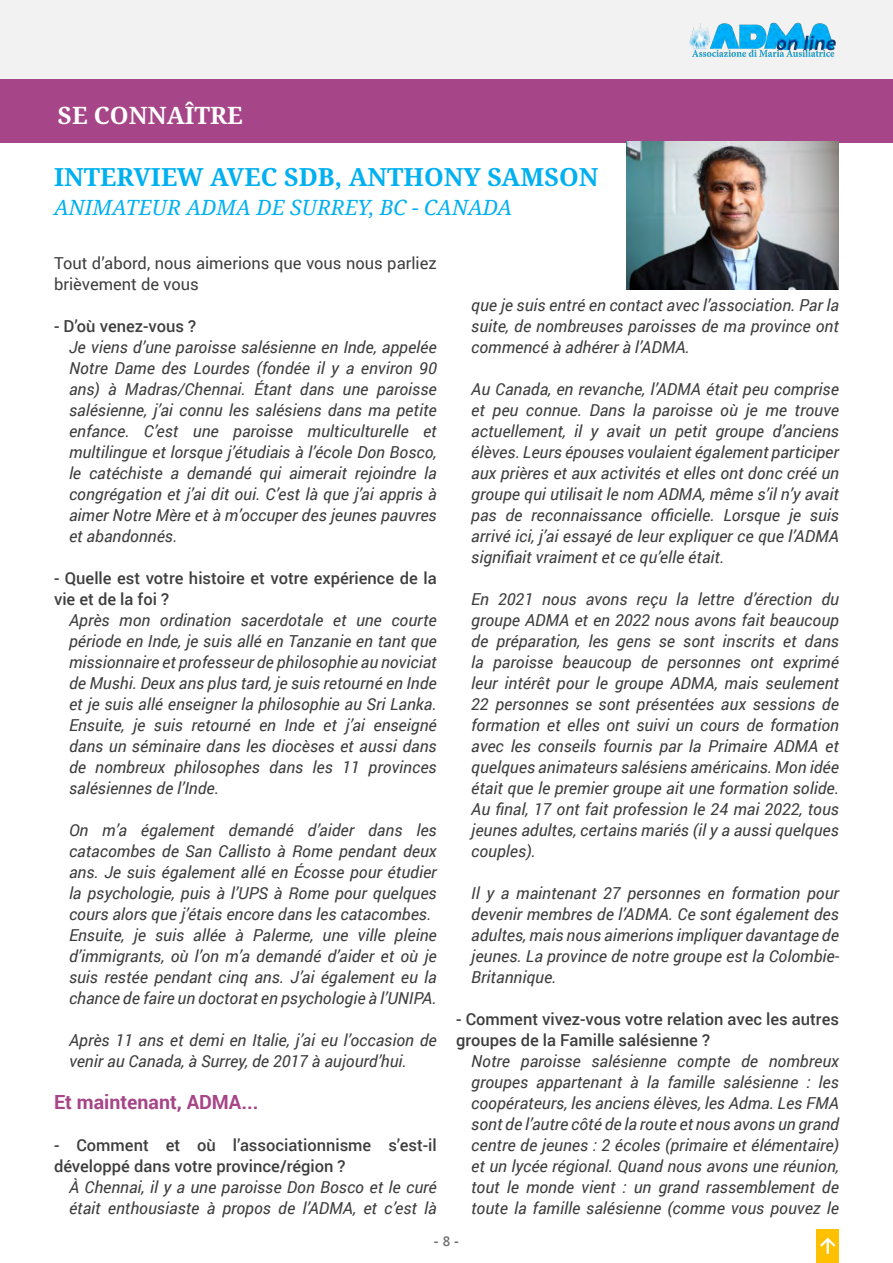
<style>
.page{position:relative;width:893px;height:1263px;background:#fff}
.page>*{position:absolute;margin:0;border:0;box-sizing:border-box;transform-origin:0 0}
.t1{font:700 25.05px "Noto Serif";color:#00b0f0}
.t2{font:700 24px "Noto Serif";color:#fff}
.t3{font:italic 21px "Noto Serif";color:#00b0f0}
.t4{font:700 19.5px "Roboto";color:#a64587}
.t5{font:italic 16.5px/21px "Roboto";color:#3e3e3f;text-align:justify}
.t6{font:500 16.5px/21px "Roboto";color:#3e3e3f}
.t7{font:16.5px/21px "Roboto";color:#3e3e3f}
.t8{font:700 13.5px "Segoe UI";color:#6d6e70}
.s1{font-weight:600}
</style>
<div class="page">
<div style="left:0;top:0;width:893px;height:80px;background:#f2f2f2"></div>
<img style="left:689px;top:22px;width:147px;height:35px">
<div style="left:816px;top:1229px;width:23px;height:34px;background:#ffc000"></div>
<svg style="left:820px;top:1237px;width:16px;height:17px"></svg>
<div style="left:0;top:80px;width:893px;height:62px;background:#a64587"></div>
<img style="left:627px;top:141px;width:212px;height:149px">
<p class="t2" style="left:58px;top:98px;width:186px">SE CONNAÎTRE</p>
<p class="t1" style="left:54px;top:159px;width:546px">INTERVIEW AVEC SDB, ANTHONY SAMSON</p>
<p class="t3" style="left:54px;top:193px;width:460px">ANIMATEUR ADMA DE SURREY, BC - CANADA</p>
<p class="t7" style="left:54px;top:252px;width:384px">Tout d’abord, nous aimerions que vous nous parliez brièvement de vous</p>
<p class="t6" style="left:54px;top:314px;width:144px">- D’où venez-vous ?</p>
<p class="t5" style="left:69px;top:336px;width:369px">Je viens d’une paroisse salésienne en Inde, appelée Notre Dame des Lourdes (fondée il y a environ 90 ans) à Madras/Chennai. Étant dans une paroisse salésienne, j’ai connu les salésiens dans ma petite enfance. C’est une paroisse multiculturelle et multilingue et lorsque j’étudiais à l’école Don Bosco, le catéchiste a demandé qui aimerait rejoindre la congrégation et j’ai dit oui. C’est là que j’ai appris à aimer Notre Mère et à m’occuper des jeunes pauvres et abandonnés.</p>
<p class="t6" style="left:54px;top:567px;width:384px">- Quelle est votre histoire et votre expérience de la vie et de la foi ?</p>
<p class="t5" style="left:69px;top:609px;width:369px">Après mon ordination sacerdotale et une courte période en Inde, je suis allé en Tanzanie en tant que missionnaire et professeur de philosophie au noviciat de Mushi. Deux ans plus tard, je suis retourné en Inde et je suis allé enseigner la philosophie au Sri Lanka.<br>Ensuite, je suis retourné en Inde et j’ai enseigné dans un séminaire dans les diocèses et aussi dans de nombreux philosophes dans les 11 provinces salésiennes de l’Inde.</p>
<p class="t5" style="left:69px;top:819px;width:369px">On m’a également demandé d’aider dans les catacombes de San Callisto à Rome pendant deux ans. Je suis également allé en Écosse pour étudier la psychologie, puis à l’UPS à Rome pour quelques cours alors que j’étais encore dans les catacombes.</p>
<p class="t5" style="left:69px;top:924px;width:369px">Ensuite, je suis allée à Palerme, une ville pleine d’immigrants, où l’on m’a demandé d’aider et où je suis restée pendant cinq ans. J’ai également eu la chance de faire un doctorat en psychologie à l’UNIPA.</p>
<p class="t5" style="left:69px;top:1029px;width:369px">Après 11 ans et demi en Italie, j’ai eu l’occasion de venir au Canada, à Surrey, de 2017 à aujourd’hui.</p>
<p class="t4" style="left:54px;top:1088px;width:206px">Et maintenant, ADMA...</p>
<p class="t6" style="left:54px;top:1133px;width:384px">- Comment et où l’associationnisme s’est-il développé dans votre province/région ?</p>
<p class="t5" style="left:69px;top:1176px;width:369px">À Chennai, il y a une paroisse Don Bosco et le curé était enthousiaste à propos de l’ADMA, et c’est là</p>
<p class="t5" style="left:471px;top:294px;width:369px">que je suis entré en contact avec l’association. Par la suite, de nombreuses paroisses de ma province ont commencé à adhérer à l’ADMA.</p>
<p class="t5" style="left:471px;top:378px;width:369px">Au Canada, en revanche, l’ADMA était peu comprise et peu connue. Dans la paroisse où je me trouve actuellement, il y avait un petit groupe d’anciens élèves. Leurs épouses voulaient également participer aux prières et aux activités et elles ont donc créé un groupe qui utilisait le nom ADMA, même s’il n’y avait pas de reconnaissance officielle. Lorsque je suis arrivé ici, j’ai essayé de leur expliquer ce que l’ADMA signifiait vraiment et ce qu’elle était.</p>
<p class="t5" style="left:471px;top:588px;width:369px">En 2021 nous avons reçu la lettre d’érection du groupe ADMA et en 2022 nous avons fait beaucoup de préparation, les gens se sont inscrits et dans la paroisse beaucoup de personnes ont exprimé leur intérêt pour le groupe ADMA, mais seulement 22 personnes se sont présentées aux sessions de formation et elles ont suivi un cours de formation avec les conseils fournis par la Primaire ADMA et quelques animateurs salésiens américains. Mon idée était que le premier groupe ait une formation solide.<br>Au final, 17 ont fait profession le 24 mai 2022, tous jeunes adultes, certains mariés (il y a aussi quelques couples).</p>
<p class="t5" style="left:471px;top:882px;width:369px">Il y a maintenant 27 personnes en formation pour devenir membres de l’ADMA. Ce sont également des adultes, mais nous aimerions impliquer davantage de jeunes. La province de notre groupe est la Colombie-Britannique.</p>
<p class="t6" style="left:456px;top:1008px;width:384px">- Comment vivez-vous votre relation avec les autres groupes de la Famille salésienne ?</p>
<p class="t5" style="left:471px;top:1050px;width:369px">Notre paroisse salésienne compte de nombreux groupes appartenant à la famille salésienne : les coopérateurs, les anciens élèves, les Adma. Les FMA sont de l’autre côté de la route et nous avons un grand centre de jeunes : 2 écoles (primaire et élémentaire) et un lycée régional. Quand nous avons une réunion, tout le monde vient : un grand rassemblement de toute la famille salésienne (comme vous pouvez le</p>
<p class="t8" style="left:434px;top:1229px;width:27px">- <span class="s1">8</span> -</p>
</div>
